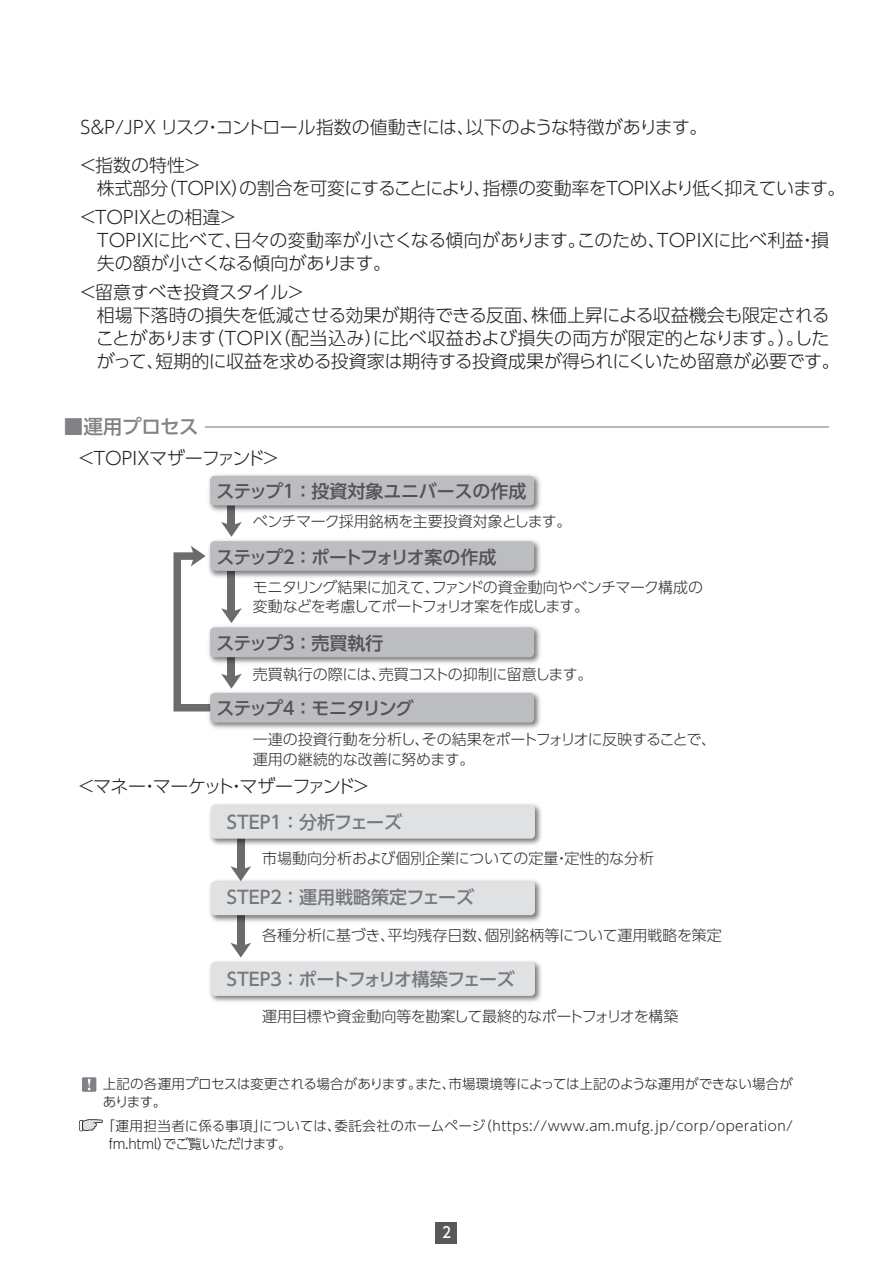
<style>
.page{position:relative;width:893px;height:1263px;background:#fff}
.page>*{position:absolute;margin:0;border:0;box-sizing:border-box;transform-origin:0 0}
.t1{font:500 19.5px "UD Shin Go Pro";letter-spacing:-.015em;color:#808285}
.t2{font:300 18px/23.2px "UD Shin Go Pro";letter-spacing:-.03em;color:#231f20}
.t3{font:300 18px/28.5px "UD Shin Go Pro";letter-spacing:-.07em;color:#231f20}
.t4{font:500 18px "UD Shin Go Pro";letter-spacing:-.105em;color:#535355}
.t5{font:500 18px "UD Shin Go Pro";letter-spacing:-.01em;color:#76787b}
.t6{font:500 18px "UD Shin Go Pro";letter-spacing:-.065em;color:#76787b}
.t7{font:500 18px "UD Shin Go Pro";letter-spacing:-.01em;color:#535355}
.t8{font:300 18px "UD Shin Go Pro";letter-spacing:-.185em;color:#231f20}
.t9{font:500 18px "UD Shin Go Pro";letter-spacing:-.045em;color:#535355}
.t10{font:300 15px/19.5px "UD Shin Go Pro";letter-spacing:-.02em;color:#333233}
.t11{font:300 15px "UD Shin Go Pro";color:#333233}
.t12{font:500 15px "UD Shin Go Pro";color:#fff;scale:.9 1}
.t13{font:300 13.5px/18px "UD Shin Go Pro";letter-spacing:.035em;color:#231f20}
.t14{font:300 13.5px/18px "UD Shin Go Pro";letter-spacing:.01em;color:#231f20}
</style>
<div class="page">
<div style="left:436px;top:1222px;width:21px;height:21px;background:#57585a"></div>
<hr style="left:205px;top:426px;width:624px;height:1px;background:#808285">
<div style="left:228px;top:505px;width:7px;height:21px;background:#6b6b6e"></div>
<svg style="left:221px;top:522px;width:21px;height:15px"></svg>
<svg style="left:173px;top:546px;width:69px;height:165px"></svg>
<img style="left:208px;top:475px;width:333px;height:40px">
<div style="left:210px;top:476px;width:324px;height:29px;background:#bcbdc0;border-radius:4px"></div>
<img style="left:206px;top:540px;width:335px;height:40px">
<div style="left:210px;top:541px;width:324px;height:30px;background:#bcbdc0;border-radius:4px"></div>
<img style="left:206px;top:623px;width:335px;height:43px">
<div style="left:210px;top:627px;width:324px;height:30px;background:#bcbdc0;border-radius:4px"></div>
<img style="left:206px;top:688px;width:335px;height:41px">
<div style="left:210px;top:693px;width:324px;height:30px;background:#bcbdc0;border-radius:4px"></div>
<div style="left:237px;top:834px;width:8px;height:36px;background:#6b6b6e"></div>
<svg style="left:230px;top:866px;width:21px;height:11px"></svg>
<div style="left:237px;top:911px;width:8px;height:36px;background:#6b6b6e"></div>
<svg style="left:230px;top:943px;width:21px;height:14px"></svg>
<img style="left:210px;top:804px;width:332px;height:41px">
<div style="left:211px;top:805px;width:324px;height:34px;background:#e0e1e3;border-radius:4px"></div>
<img style="left:210px;top:877px;width:332px;height:45px">
<div style="left:211px;top:881px;width:324px;height:34px;background:#e0e1e3;border-radius:4px"></div>
<img style="left:210px;top:957px;width:332px;height:45px">
<div style="left:211px;top:962px;width:324px;height:34px;background:#e0e1e3;border-radius:4px"></div>
<div style="left:82px;top:1077px;width:14px;height:15px;background:#808285"></div>
<svg style="left:88px;top:1079px;width:3px;height:11px"></svg>
<svg style="left:79px;top:1119px;width:24px;height:13px"></svg>
<p class="t2" style="left:77px;top:108px;width:633px;line-height:37.5px">Ｓ＆Ｐ/ＪＰＸ リスク・コントロール指数の値動きには、以下のような特徴があります。＜指数の特性＞</p>
<p class="t3" style="left:79px;top:173px;width:768px;text-indent:18px">株式部分（ＴＯＰＩＸ）の割合を可変にすることにより、指標の変動率をＴＯＰＩＸより低く抑えています。＜ＴＯＰＩＸとの相違＞</p>
<p class="t2" style="left:94px;top:228px;width:737px">ＴＯＰＩＸに比べて、日々の変動率が小さくなる傾向があります。このため、ＴＯＰＩＸに比べ利益・損失の額が小さくなる傾向があります。</p>
<p class="t2" style="left:96px;top:279px;width:745px;text-indent:-17px">＜留意すべき投資スタイル＞<br>相場下落時の損失を低減させる効果が期待できる反面、株価上昇による収益機会も限定されることがあります（ＴＯＰＩＸ（配当込み）に比べ収益および損失の両方が限定的となります。）。したがって、短期的に収益を求める投資家は期待する投資成果が得られにくいため留意が必要です。</p>
<p class="t1" style="left:64px;top:411px;width:136px">■運用プロセス</p>
<p class="t8" style="left:77px;top:444px;width:204px">＜ＴＯＰＩＸマザーファンド＞</p>
<p class="t7" style="left:216px;top:477px;width:312px">ステップ１ ：投資対象ユニバースの作成</p>
<p class="t10" style="left:253px;top:511px;width:320px">ベンチマーク採用銘柄を主要投資対象とします。</p>
<p class="t4" style="left:216px;top:542px;width:281px">ステップ２ ：ポートフォリオ案の作成</p>
<p class="t10" style="left:253px;top:577px;width:452px">モニタリング結果に加えて、ファンドの資金動向やベンチマーク構成の変動などを考慮してポートフォリオ案を作成します。</p>
<p class="t9" style="left:216px;top:628px;width:169px">ステップ３ ：売買執行</p>
<p class="t10" style="left:253px;top:664px;width:341px">売買執行の際には、売買コストの抑制に留意します。</p>
<p class="t4" style="left:216px;top:693px;width:199px">ステップ４ ：モニタリング</p>
<p class="t10" style="left:253px;top:729px;width:465px">一連の投資行動を分析し、その結果をポートフォリオに反映することで、運用の継続的な改善に努めます。</p>
<p class="t2" style="left:77px;top:774px;width:294px">＜マネー・マーケット・マザーファンド＞</p>
<p class="t5" style="left:227px;top:807px;width:177px">STEP１ ：分析フェーズ</p>
<p class="t11" style="left:262px;top:846px;width:393px">市場動向分析および個別企業についての定量・定性的な分析</p>
<p class="t5" style="left:227px;top:883px;width:249px">STEP２ ：運用戦略策定フェーズ</p>
<p class="t11" style="left:262px;top:923px;width:461px">各種分析に基づき、平均残存日数、個別銘柄等について運用戦略を策定</p>
<p class="t6" style="left:227px;top:965px;width:290px">STEP３ ：ポートフォリオ構築フェーズ</p>
<p class="t10" style="left:262px;top:1006px;width:418px">運用目標や資金動向等を勘案して最終的なポートフォリオを構築</p>
<p class="t14" style="left:103px;top:1074px;width:691px">上記の各運用プロセスは変更される場合があります。また、市場環境等によっては上記のような運用ができない場合があります。</p>
<p class="t13" style="left:109px;top:1116px;width:685px;text-indent:-7px">「運用担当者に係る事項」については、委託会社のホームページ（https://www.am.mufg.jp/corp/operation/ fm.html）でご覧いただけます。</p>
<p class="t12" style="left:442px;top:1220px;width:11px">2</p>
</div>
